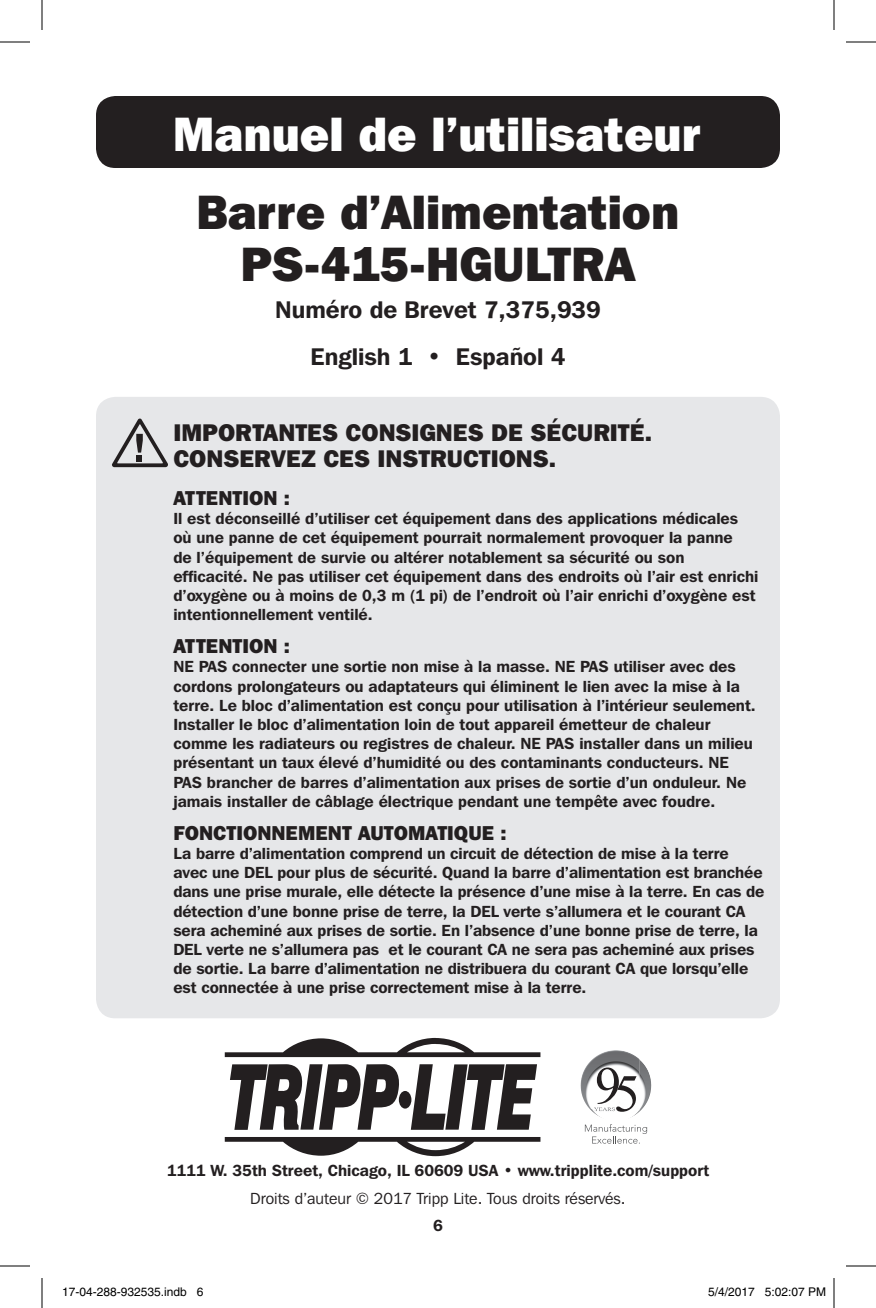
<style>
.page{position:relative;width:876px;height:1308px;background:#fff}
.page>*{position:absolute;margin:0;border:0;box-sizing:border-box;transform-origin:0 0}
.t1{font:800 48px/52px "Franklin Gothic IT Cby BT";color:#231f20;text-align:center}
.t2{font:800 48px "Franklin Gothic IT Cby BT";color:#fff}
.t3{font:800 24px/26px "Franklin Gothic IT Cby BT";color:#231f20}
.t4{font:600 24px "Franklin Gothic IT Cby BT";color:#231f20}
.t5{font:800 20px "Franklin Gothic IT Cby BT";color:#231f20}
.t6{font:600 16px/19.2px "Franklin Gothic IT Cby BT";color:#231f20}
.t7{font:16px "Franklin Gothic IT Cby BT";color:#231f20}
.t8{font:12px "Helvetica";color:#000}
</style>
<div class="page">
<div style="left:96px;top:96px;width:684px;height:72px;background:#231f20;border-radius:19px"></div>
<div style="left:96px;top:397px;width:684px;height:621px;background:#e6e7e9;border-radius:19px"></div>
<svg style="left:112px;top:419px;width:56px;height:48px"></svg>
<div style="left:399px;top:1091px;width:12px;height:18px;background:#231f20;border-radius:50%"></div>
<svg style="left:230px;top:1064px;width:170px;height:66px"></svg>
<svg style="left:411px;top:1064px;width:126px;height:66px"></svg>
<svg style="left:225px;top:1038px;width:315px;height:19px"></svg>
<svg style="left:225px;top:1137px;width:315px;height:19px"></svg>
<img style="left:585px;top:1050px;width:29px;height:19px">
<img style="left:639px;top:1066px;width:12px;height:46px">
<img style="left:590px;top:1109px;width:43px;height:8px">
<svg style="left:585px;top:1124px;width:62px;height:20px"></svg>
<svg style="left:597px;top:1068px;width:40px;height:44px"></svg>
<hr style="left:0;top:42px;width:30px;height:1px;background:#000">
<hr style="left:846px;top:42px;width:30px;height:1px;background:#000">
<hr style="left:0;top:1266px;width:30px;height:1px;background:#000">
<hr style="left:846px;top:1266px;width:30px;height:1px;background:#000">
<hr style="left:42px;top:0;width:1px;height:30px;background:#000">
<hr style="left:42px;top:1278px;width:1px;height:30px;background:#000">
<hr style="left:834px;top:0;width:1px;height:30px;background:#000">
<hr style="left:834px;top:1278px;width:1px;height:30px;background:#000">
<p class="t2" style="left:173px;top:104px;width:530px">Manuel de l’utilisateur</p>
<p class="t1" style="left:197px;top:185px;width:484px">Barre d’Alimentation<br>PS-415-HGULTRA</p>
<p class="t4" style="left:275px;top:295px;width:327px">Numéro de Brevet 7,375,939</p>
<p class="t4" style="left:311px;top:341px;width:256px">English 1 • Español 4</p>
<p class="t3" style="left:173px;top:419px;width:480px">IMPORTANTES CONSIGNES DE SÉCURITÉ.<br>CONSERVEZ CES INSTRUCTIONS.</p>
<p class="t5" style="left:173px;top:485px;width:118px">ATTENTION :</p>
<p class="t6" style="left:173px;top:509px;width:587px">Il est déconseillé d’utiliser cet équipement dans des applications médicales où une panne de cet équipement pourrait normalement provoquer la panne<br>de l’équipement de survie ou altérer notablement sa sécurité ou son efficacité. Ne pas utiliser cet équipement dans des endroits où l’air est enrichi d’oxygène ou à moins de 0,3 m (1 pi) de l’endroit où l’air enrichi d’oxygène est intentionnellement ventilé.</p>
<p class="t5" style="left:173px;top:633px;width:118px">ATTENTION :</p>
<p class="t6" style="left:173px;top:657px;width:584px">NE PAS connecter une sortie non mise à la masse. NE PAS utiliser avec des cordons prolongateurs ou adaptateurs qui éliminent le lien avec la mise à la terre. Le bloc d’alimentation est conçu pour utilisation à l’intérieur seulement.<br>Installer le bloc d’alimentation loin de tout appareil émetteur de chaleur comme les radiateurs ou registres de chaleur. NE PAS installer dans un milieu présentant un taux élevé d’humidité ou des contaminants conducteurs. NE PAS brancher de barres d’alimentation aux prises de sortie d’un onduleur. Ne jamais installer de câblage électrique pendant une tempête avec foudre.</p>
<p class="t5" style="left:173px;top:820px;width:335px">FONCTIONNEMENT AUTOMATIQUE :</p>
<p class="t6" style="left:173px;top:843px;width:593px">La barre d’alimentation comprend un circuit de détection de mise à la terre avec une DEL pour plus de sécurité. Quand la barre d’alimentation est branchée dans une prise murale, elle détecte la présence d’une mise à la terre. En cas de détection d’une bonne prise de terre, la DEL verte s’allumera et le courant CA sera acheminé aux prises de sortie. En l’absence d’une bonne prise de terre, la DEL verte ne s’allumera pas et le courant CA ne sera pas acheminé aux prises de sortie. La barre d’alimentation ne distribuera du courant CA que lorsqu’elle est connectée à une prise correctement mise à la terre.</p>
<p class="t6" style="left:167px;top:1161px;width:544px">1111 W. 35th Street, Chicago, IL 60609 USA • www.tripplite.com/support</p>
<p class="t7" style="left:250px;top:1189px;width:377px">Droits d’auteur © 2017 Tripp Lite. Tous droits réservés.</p>
<p class="t6" style="left:433px;top:1215px;width:11px">6</p>
<p class="t8" style="left:62px;top:1285px;width:143px">17-04-288-932535.indb 6</p>
<p class="t8" style="left:708px;top:1285px;width:120px">5/4/2017 5:02:07 PM</p>
</div>
